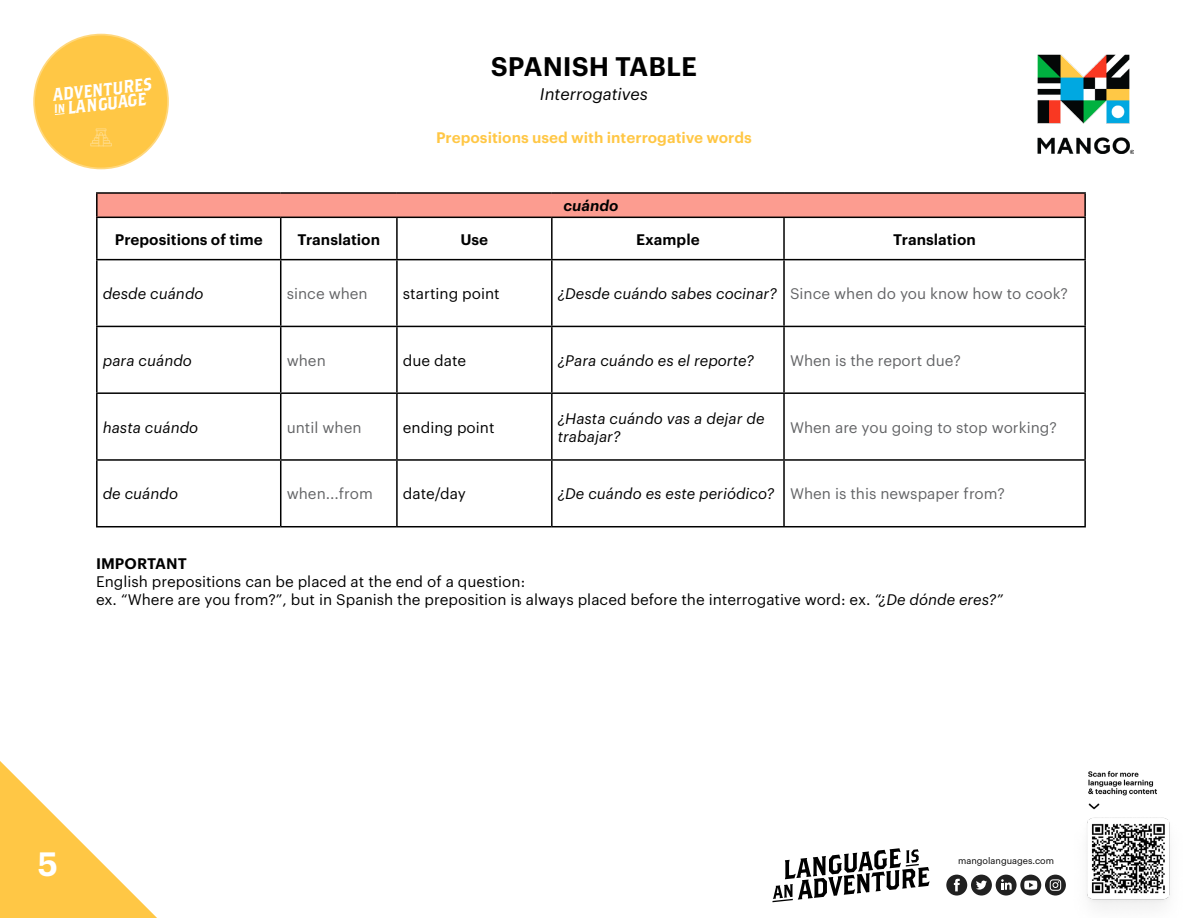
<style>
.page{position:relative;width:1188px;height:918px;background:#fff}
.page>*{position:absolute;margin:0;border:0;box-sizing:border-box;transform-origin:0 0}
.t1{font:600 33px "Graphik LCG";color:#fff}
.t2{font:600 26.25px "Graphik LCG";color:#000}
.t3{font:17.85px/14.4px "Brothers OT";color:#fff;scale:.91 1}
.t4{font:italic 16.5px "Graphik LCG";color:#000}
.t5{font:15px/18px "Graphik LCG";color:#000}
.t6{font:italic 15px/18px "Graphik LCG";color:#000}
.t7{font:15px "Graphik LCG";color:#636466}
.t8{font:600 15px "Graphik LCG";color:#000}
.t9{font:600 15px "Graphik LCG";color:#ffc745}
.t10{font:italic 600 15px "Graphik LCG";color:#000}
.t11{font:9px "Graphik LCG";color:#000}
.s1{font-size:12px}
.s2{font-style:italic}
</style>
<div class="page">
<svg style="left:0;top:761px;width:157px;height:157px"></svg>
<div style="left:33px;top:34px;width:136px;height:135px;background:#ffc745;border-radius:50%"></div>
<svg style="left:55px;top:113px;width:10px;height:2px"></svg>
<div style="left:32px;top:32px;width:139px;height:139px;border:3px solid #fff;border-radius:50%"></div>
<svg style="left:90px;top:128px;width:22px;height:19px"></svg>
<svg style="left:773px;top:848px;width:157px;height:54px"></svg>
<div style="left:1020px;top:875px;width:21px;height:21px;background:#212121;border-radius:10px"></div>
<svg style="left:1024px;top:880px;width:13px;height:10px"></svg>
<div style="left:971px;top:875px;width:21px;height:21px;background:#212121;border-radius:10px"></div>
<svg style="left:976px;top:881px;width:11px;height:9px"></svg>
<div style="left:996px;top:875px;width:21px;height:21px;background:#212121;border-radius:10px"></div>
<svg style="left:1001px;top:879px;width:11px;height:11px"></svg>
<div style="left:946px;top:875px;width:21px;height:21px;background:#212121;border-radius:10px"></div>
<svg style="left:954px;top:879px;width:6px;height:12px"></svg>
<svg style="left:1045px;top:875px;width:21px;height:21px"></svg>
<svg style="left:1050px;top:879px;width:11px;height:12px"></svg>
<img style="left:1086px;top:771px;width:84px;height:137px">
<div style="left:97px;top:193px;width:988px;height:24px;background:#fc9c90"></div>
<hr style="left:96px;top:192px;width:185px;height:2px;background:#000">
<hr style="left:96px;top:194px;width:2px;height:23px;background:#000">
<hr style="left:281px;top:192px;width:116px;height:2px;background:#000">
<hr style="left:397px;top:192px;width:155px;height:2px;background:#000">
<hr style="left:552px;top:192px;width:232px;height:2px;background:#000">
<hr style="left:784px;top:192px;width:302px;height:2px;background:#000">
<hr style="left:1084px;top:194px;width:2px;height:23px;background:#000">
<hr style="left:96px;top:217px;width:185px;height:1px;background:#000">
<hr style="left:96px;top:218px;width:2px;height:41px;background:#000">
<hr style="left:281px;top:217px;width:116px;height:1px;background:#000">
<hr style="left:280px;top:218px;width:1px;height:41px;background:#000">
<hr style="left:397px;top:217px;width:155px;height:1px;background:#000">
<hr style="left:396px;top:218px;width:2px;height:41px;background:#000">
<hr style="left:552px;top:217px;width:232px;height:1px;background:#000">
<hr style="left:551px;top:218px;width:2px;height:41px;background:#000">
<hr style="left:784px;top:217px;width:302px;height:1px;background:#000">
<hr style="left:783px;top:218px;width:2px;height:41px;background:#000">
<hr style="left:1084px;top:218px;width:2px;height:41px;background:#000">
<hr style="left:96px;top:259px;width:185px;height:1px;background:#000">
<hr style="left:96px;top:260px;width:2px;height:66px;background:#000">
<hr style="left:281px;top:259px;width:116px;height:1px;background:#000">
<hr style="left:280px;top:260px;width:1px;height:66px;background:#000">
<hr style="left:397px;top:259px;width:155px;height:1px;background:#000">
<hr style="left:396px;top:260px;width:2px;height:66px;background:#000">
<hr style="left:552px;top:259px;width:232px;height:1px;background:#000">
<hr style="left:551px;top:260px;width:2px;height:66px;background:#000">
<hr style="left:784px;top:259px;width:302px;height:1px;background:#000">
<hr style="left:783px;top:260px;width:2px;height:66px;background:#000">
<hr style="left:1084px;top:260px;width:2px;height:66px;background:#000">
<hr style="left:96px;top:326px;width:185px;height:1px;background:#000">
<hr style="left:96px;top:327px;width:2px;height:65px;background:#000">
<hr style="left:281px;top:326px;width:116px;height:1px;background:#000">
<hr style="left:280px;top:327px;width:1px;height:65px;background:#000">
<hr style="left:397px;top:326px;width:155px;height:1px;background:#000">
<hr style="left:396px;top:327px;width:2px;height:65px;background:#000">
<hr style="left:552px;top:326px;width:232px;height:1px;background:#000">
<hr style="left:551px;top:327px;width:2px;height:65px;background:#000">
<hr style="left:784px;top:326px;width:302px;height:1px;background:#000">
<hr style="left:783px;top:327px;width:2px;height:65px;background:#000">
<hr style="left:1084px;top:327px;width:2px;height:65px;background:#000">
<hr style="left:96px;top:392px;width:185px;height:2px;background:#000">
<hr style="left:96px;top:394px;width:2px;height:65px;background:#000">
<hr style="left:281px;top:392px;width:116px;height:2px;background:#000">
<hr style="left:280px;top:394px;width:1px;height:65px;background:#000">
<hr style="left:397px;top:392px;width:155px;height:2px;background:#000">
<hr style="left:396px;top:394px;width:2px;height:65px;background:#000">
<hr style="left:552px;top:392px;width:232px;height:2px;background:#000">
<hr style="left:551px;top:394px;width:2px;height:65px;background:#000">
<hr style="left:784px;top:392px;width:302px;height:2px;background:#000">
<hr style="left:783px;top:394px;width:2px;height:65px;background:#000">
<hr style="left:1084px;top:394px;width:2px;height:65px;background:#000">
<hr style="left:96px;top:459px;width:185px;height:2px;background:#000">
<hr style="left:96px;top:461px;width:2px;height:65px;background:#000">
<hr style="left:281px;top:459px;width:116px;height:2px;background:#000">
<hr style="left:280px;top:461px;width:1px;height:65px;background:#000">
<hr style="left:397px;top:459px;width:155px;height:2px;background:#000">
<hr style="left:396px;top:461px;width:2px;height:65px;background:#000">
<hr style="left:552px;top:459px;width:232px;height:2px;background:#000">
<hr style="left:551px;top:461px;width:2px;height:65px;background:#000">
<hr style="left:784px;top:459px;width:302px;height:2px;background:#000">
<hr style="left:783px;top:461px;width:2px;height:65px;background:#000">
<hr style="left:1084px;top:461px;width:2px;height:65px;background:#000">
<hr style="left:96px;top:526px;width:185px;height:1px;background:#000">
<hr style="left:281px;top:526px;width:116px;height:1px;background:#000">
<hr style="left:397px;top:526px;width:155px;height:1px;background:#000">
<hr style="left:552px;top:526px;width:232px;height:1px;background:#000">
<hr style="left:784px;top:526px;width:302px;height:1px;background:#000">
<img style="left:1038px;top:54px;width:96px;height:100px">
<p class="t3" style="left:52px;top:88px;width:111px;rotate:-6deg">ADVENTURES<br><span class="s1">IN</span> LANGUAGE</p>
<h2 class="t2" style="left:491px;top:47px;width:208px">SPANISH TABLE</h2>
<p class="t4" style="left:540px;top:82px;width:110px">Interrogatives</p>
<p class="t9" style="left:436px;top:126px;width:317px">Prepositions used with interrogative words</p>
<p class="t10" style="left:563px;top:194px;width:56px">cuándo</p>
<p class="t8" style="left:115px;top:228px;width:149px">Prepositions of time</p>
<p class="t8" style="left:298px;top:228px;width:84px">Translation</p>
<p class="t8" style="left:460px;top:228px;width:29px">Use</p>
<p class="t8" style="left:636px;top:228px;width:65px">Example</p>
<p class="t8" style="left:893px;top:228px;width:84px">Translation</p>
<p class="t6" style="left:103px;top:283px;width:102px">desde cuándo</p>
<p class="t7" style="left:287px;top:282px;width:83px">since when</p>
<p class="t5" style="left:403px;top:283px;width:98px">starting point</p>
<p class="t6" style="left:558px;top:283px;width:221px">¿Desde cuándo sabes cocinar?</p>
<p class="t7" style="left:790px;top:282px;width:280px">Since when do you know how to cook?</p>
<p class="t6" style="left:103px;top:350px;width:91px">para cuándo</p>
<p class="t7" style="left:287px;top:349px;width:41px">when</p>
<p class="t5" style="left:403px;top:350px;width:65px">due date</p>
<p class="t6" style="left:558px;top:350px;width:198px">¿Para cuándo es el reporte?</p>
<p class="t7" style="left:790px;top:349px;width:172px">When is the report due?</p>
<p class="t6" style="left:103px;top:417px;width:97px">hasta cuándo</p>
<p class="t7" style="left:287px;top:416px;width:76px">until when</p>
<p class="t5" style="left:403px;top:417px;width:93px">ending point</p>
<p class="t6" style="left:558px;top:408px;width:208px">¿Hasta cuándo vas a dejar de trabajar?</p>
<p class="t7" style="left:790px;top:416px;width:268px">When are you going to stop working?</p>
<p class="t6" style="left:103px;top:484px;width:77px">de cuándo</p>
<p class="t7" style="left:287px;top:483px;width:88px">when...from</p>
<p class="t5" style="left:403px;top:484px;width:65px">date/day</p>
<p class="t6" style="left:558px;top:484px;width:218px">¿De cuándo es este periódico?</p>
<p class="t7" style="left:790px;top:483px;width:216px">When is this newspaper from?</p>
<p class="t8" style="left:96px;top:552px;width:92px">IMPORTANT</p>
<p class="t5" style="left:96px;top:571px;width:908px">English prepositions can be placed at the end of a question:<br>ex. “Where are you from?”, but in Spanish the preposition is always placed before the interrogative word: ex. <span class="s2">“¿De dónde eres?”</span></p>
<h1 class="t1" style="left:37px;top:839px;width:22px">5</h1>
<p class="t11" style="left:958px;top:854px;width:98px">mangolanguages.com</p>
</div>
